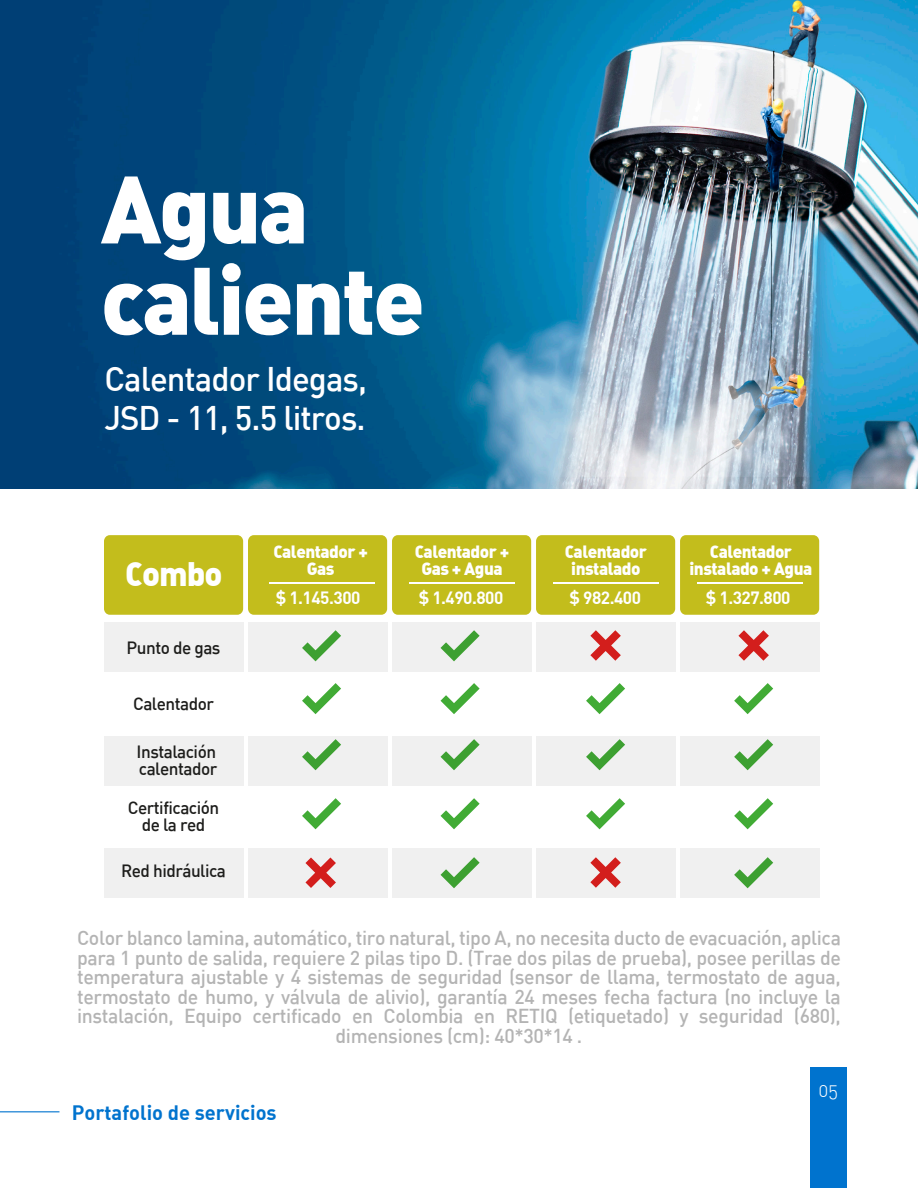
<style>
.page{position:relative;width:918px;height:1188px;background:#fff}
.page>*{position:absolute;margin:0;border:0;box-sizing:border-box;transform-origin:0 0}
.t1{font:94.05px/91.3px "DIN Black Alternate";letter-spacing:-.03em;color:#fff}
.t2{font:500 33.45px/39.6px "DIN";letter-spacing:-.03em;color:#fff}
.t3{font:33.3px "DIN Black Alternate";letter-spacing:-.03em;color:#fff}
.t4{font:20.4px "DIN Bold Alternate";color:#0073ce}
.t5{font:500 19.8px/19.5px "DIN";letter-spacing:-.02em;color:#b4b4b4;text-align:center}
.t6{font:19.65px "DIN Light Alternate";color:#fff}
.t7{font:17.4px/17px "DIN Black Alternate";letter-spacing:-.03em;color:#fff;text-align:center}
.t8{font:500 17.4px/17px "DIN";letter-spacing:-.03em;color:#1d1d1b}
.t9{font:17.4px "DIN Bold";letter-spacing:-.03em;color:#fff}
</style>
<div class="page">
<img style="left:0;top:0;width:918px;height:488px">
<div style="left:104px;top:622px;width:139px;height:50px;background:#f0f0f0"></div>
<div style="left:248px;top:535px;width:139px;height:80px;background:#c3bd1c;border-radius:6px"></div>
<div style="left:104px;top:535px;width:139px;height:80px;background:#c3bd1c;border-radius:6px"></div>
<div style="left:392px;top:535px;width:139px;height:80px;background:#c3bd1c;border-radius:6px"></div>
<div style="left:536px;top:535px;width:139px;height:80px;background:#c3bd1c;border-radius:6px"></div>
<div style="left:680px;top:535px;width:139px;height:80px;background:#c3bd1c;border-radius:6px"></div>
<div style="left:104px;top:736px;width:139px;height:49px;background:#f0f0f0"></div>
<div style="left:104px;top:848px;width:139px;height:49px;background:#f0f0f0"></div>
<div style="left:248px;top:622px;width:139px;height:50px;background:#f0f0f0"></div>
<div style="left:248px;top:736px;width:139px;height:49px;background:#f0f0f0"></div>
<div style="left:248px;top:848px;width:139px;height:49px;background:#f0f0f0"></div>
<div style="left:392px;top:622px;width:139px;height:50px;background:#f0f0f0"></div>
<div style="left:392px;top:736px;width:139px;height:49px;background:#f0f0f0"></div>
<div style="left:392px;top:848px;width:139px;height:49px;background:#f0f0f0"></div>
<div style="left:536px;top:622px;width:139px;height:50px;background:#f0f0f0"></div>
<div style="left:536px;top:736px;width:139px;height:49px;background:#f0f0f0"></div>
<div style="left:536px;top:848px;width:139px;height:49px;background:#f0f0f0"></div>
<div style="left:680px;top:622px;width:139px;height:50px;background:#f0f0f0"></div>
<div style="left:680px;top:736px;width:139px;height:49px;background:#f0f0f0"></div>
<div style="left:680px;top:848px;width:139px;height:49px;background:#f0f0f0"></div>
<hr style="left:269px;top:583px;width:105px;height:1px;background:#fff">
<hr style="left:409px;top:583px;width:105px;height:1px;background:#fff">
<hr style="left:553px;top:583px;width:105px;height:1px;background:#fff">
<hr style="left:697px;top:583px;width:105px;height:1px;background:#fff">
<svg style="left:302px;top:630px;width:39px;height:31px"></svg>
<svg style="left:302px;top:683px;width:39px;height:31px"></svg>
<svg style="left:302px;top:739px;width:39px;height:31px"></svg>
<svg style="left:302px;top:798px;width:39px;height:31px"></svg>
<svg style="left:441px;top:630px;width:39px;height:31px"></svg>
<svg style="left:441px;top:683px;width:39px;height:31px"></svg>
<svg style="left:441px;top:739px;width:39px;height:31px"></svg>
<svg style="left:441px;top:798px;width:39px;height:31px"></svg>
<svg style="left:586px;top:683px;width:39px;height:31px"></svg>
<svg style="left:586px;top:739px;width:39px;height:31px"></svg>
<svg style="left:586px;top:798px;width:39px;height:31px"></svg>
<svg style="left:441px;top:857px;width:39px;height:31px"></svg>
<svg style="left:734px;top:683px;width:39px;height:31px"></svg>
<svg style="left:734px;top:739px;width:39px;height:31px"></svg>
<svg style="left:734px;top:798px;width:39px;height:31px"></svg>
<svg style="left:734px;top:857px;width:39px;height:31px"></svg>
<svg style="left:305px;top:858px;width:31px;height:30px"></svg>
<svg style="left:590px;top:630px;width:31px;height:31px"></svg>
<svg style="left:738px;top:630px;width:31px;height:31px"></svg>
<svg style="left:590px;top:857px;width:31px;height:31px"></svg>
<hr style="left:0;top:1111px;width:59px;height:1px;background:#0073ce">
<div style="left:811px;top:1068px;width:36px;height:120px;background:#0073ce"></div>
<h1 class="t1" style="left:101px;top:159px;width:326px">Agua caliente</h1>
<h2 class="t2" style="left:104px;top:358px;width:264px">Calentador Idegas,<br>JSD - 11, 5.5 litros.</h2>
<h3 class="t3" style="left:125px;top:551px;width:99px">Combo</h3>
<p class="t8" style="left:127px;top:639px;width:95px">Punto de gas</p>
<p class="t8" style="left:133px;top:695px;width:82px">Calentador</p>
<p class="t8" style="left:137px;top:743px;width:82px">Instalación calentador</p>
<p class="t8" style="left:128px;top:798px;width:93px;text-align:center">Certificación de la red</p>
<p class="t8" style="left:121px;top:862px;width:107px">Red hidráulica</p>
<p class="t7" style="left:273px;top:542px;width:96px">Calentador +<br>Gas</p>
<p class="t9" style="left:276px;top:586px;width:86px">$ 1.145.300</p>
<p class="t9" style="left:419px;top:586px;width:86px">$ 1.490.800</p>
<p class="t9" style="left:570px;top:586px;width:73px">$ 982.400</p>
<p class="t9" style="left:706px;top:586px;width:86px">$ 1.327.800</p>
<p class="t7" style="left:415px;top:542px;width:96px">Calentador +<br>Gas + Agua</p>
<p class="t7" style="left:565px;top:542px;width:84px">Calentador instalado</p>
<p class="t7" style="left:690px;top:542px;width:124px">Calentador instalado + Agua</p>
<p class="t5" style="left:77px;top:928px;width:765px">Color blanco lamina, automático, tiro natural, tipo A, no necesita ducto de evacuación, aplica para 1 punto de salida, requiere 2 pilas tipo D. (Trae dos pilas de prueba), posee perillas de temperatura ajustable y 4 sistemas de seguridad (sensor de llama, termostato de agua, termostato de humo, y válvula de alivio), garantía 24 meses fecha factura (no incluye la instalación, Equipo certificado en Colombia en RETIQ (etiquetado) y seguridad (680), dimensiones (cm): 40*30*14 .</p>
<p class="t4" style="left:72px;top:1099px;width:206px">Portafolio de servicios</p>
<p class="t6" style="left:818px;top:1078px;width:21px">05</p>
</div>
